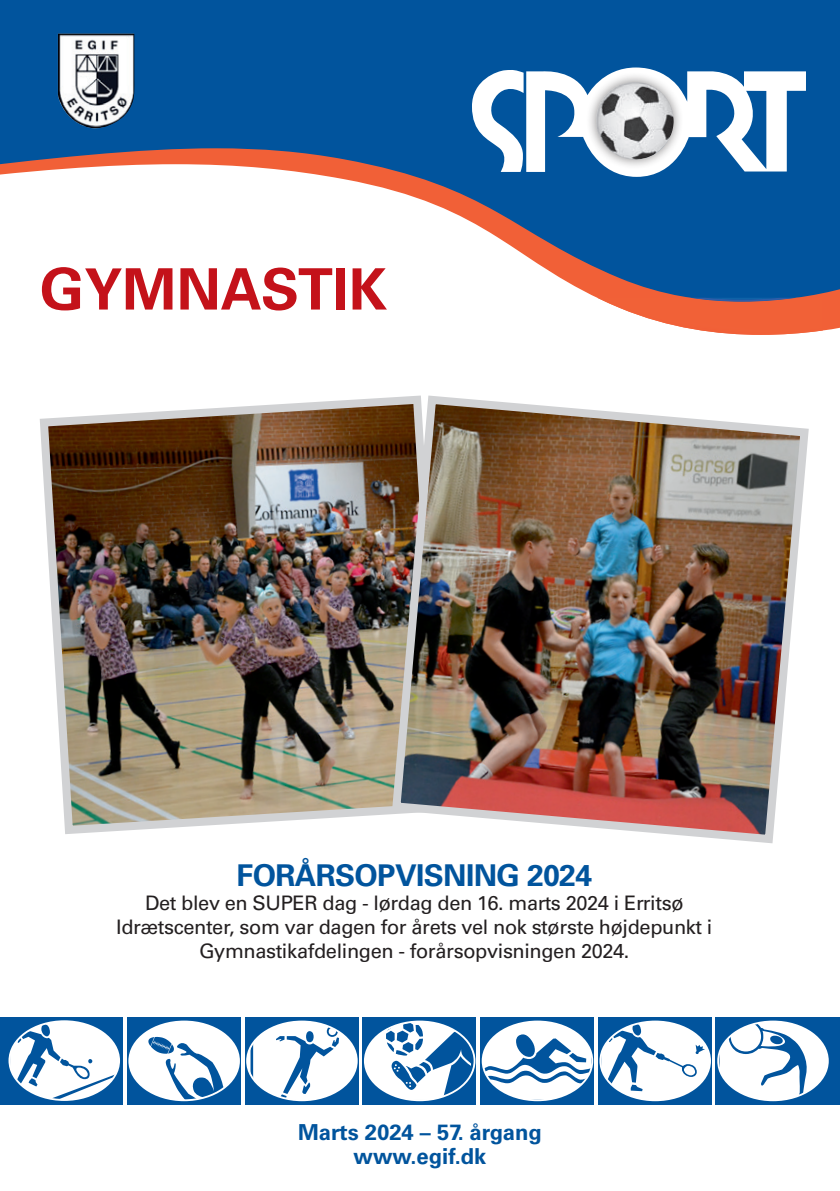
<style>
.page{position:relative;width:840px;height:1191px;background:#fff}
.page>*{position:absolute;margin:0;border:0;box-sizing:border-box;transform-origin:0 0}
.Brødtekst_10_12{font:700 57.2px "Univers LT Std";color:#c4121a}
.Brødtekst_10_12-2{font:700 30px "Univers LT Std";letter-spacing:-.02em;color:#01549d}
.t1{font:700 22px "Univers LT Std";color:#01549d}
.Brødtekst_10_12-3{font:20px/24px "Univers LT Std";letter-spacing:-.02em;color:#231f20;text-align:center}
</style>
<div class="page">
<svg style="left:0;top:0;width:839px;height:302px;fill:#01549d"></svg>
<svg style="left:471px;top:67px;width:334px;height:110px"></svg>
<img style="left:58px;top:34px;width:77px;height:96px">
<img style="left:596px;top:298px;width:226px;height:37px">
<img style="left:689px;top:298px;width:106px;height:4px">
<div style="left:585px;top:72px;width:98px;height:97px;background:#231f20;opacity:.5"></div>
<img style="left:595px;top:82px;width:78px;height:77px;border-radius:39px">
<div style="left:0;top:1017px;width:123px;height:87px;background:#01549d"></div>
<div style="left:127px;top:1017px;width:113px;height:87px;background:#01549d"></div>
<div style="left:244px;top:1017px;width:114px;height:87px;background:#01549d"></div>
<div style="left:362px;top:1017px;width:114px;height:87px;background:#01549d"></div>
<div style="left:480px;top:1017px;width:113px;height:87px;background:#01549d"></div>
<div style="left:597px;top:1017px;width:114px;height:87px;background:#01549d"></div>
<div style="left:715px;top:1017px;width:124px;height:87px;background:#01549d"></div>
<svg style="left:9px;top:1020px;width:111px;height:81px"></svg>
<svg style="left:128px;top:1020px;width:112px;height:81px"></svg>
<svg style="left:246px;top:1020px;width:111px;height:81px"></svg>
<svg style="left:364px;top:1020px;width:111px;height:81px"></svg>
<svg style="left:481px;top:1020px;width:112px;height:81px"></svg>
<svg style="left:599px;top:1020px;width:111px;height:81px"></svg>
<svg style="left:717px;top:1020px;width:111px;height:81px"></svg>
<img style="left:39px;top:397px;width:348px;height:437px">
<img style="left:387px;top:395px;width:422px;height:449px">
<p class="Brødtekst_10_12" style="left:40px;top:256px;width:348px">GYMNASTIK</p>
<p class="Brødtekst_10_12-2" style="left:236px;top:858px;width:357px">FORÅRSOPVISNING 2024</p>
<p class="Brødtekst_10_12-3" style="left:116px;top:891px;width:597px">Det blev en SUPER dag - lørdag den 16. marts 2024 i Erritsø<br>Idrætscenter, som var dagen for årets vel nok største højdepunkt i<br>Gymnastikafdelingen - forårsopvisningen 2024.</p>
<p class="t1" style="left:298px;top:1119px;width:245px">Marts 2024 – 57. årgang</p>
<p class="t1" style="left:353px;top:1143px;width:134px">www.egif.dk</p>
</div>
